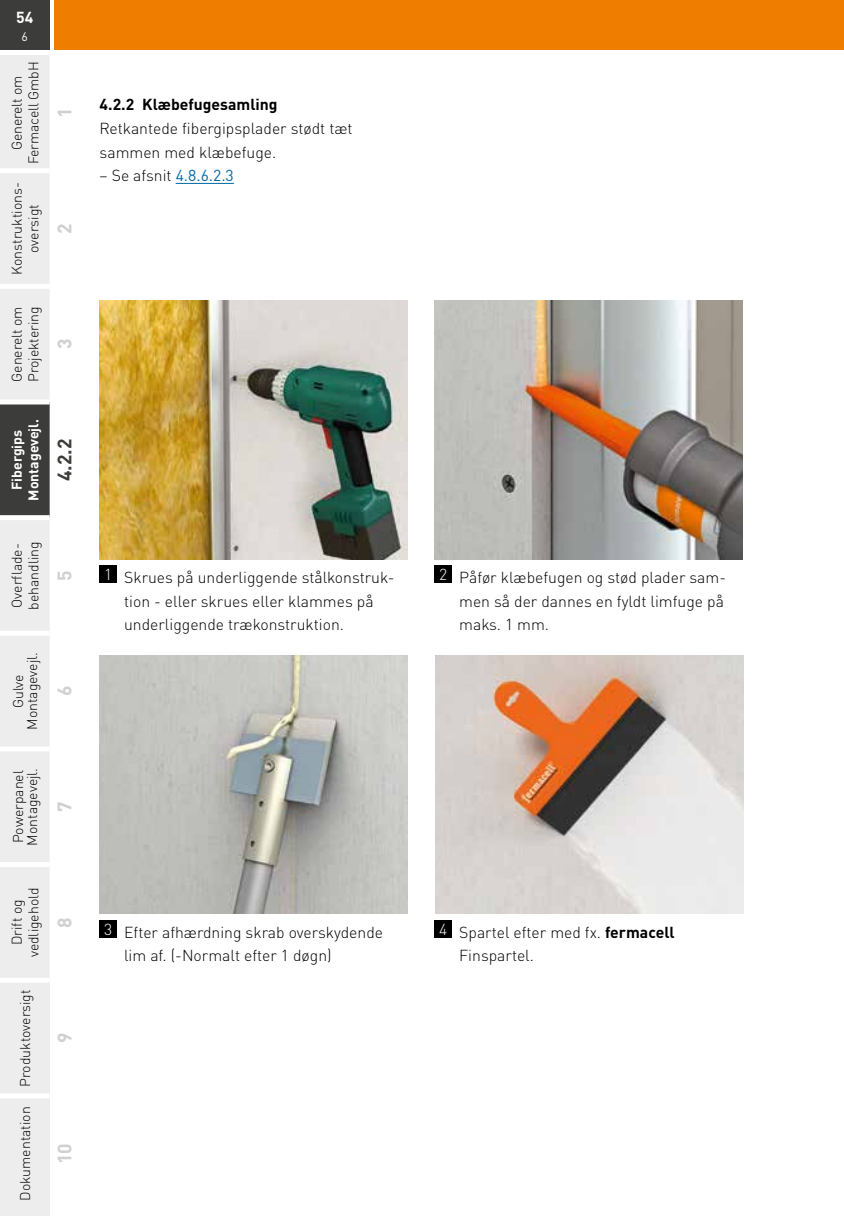
<style>
.page{position:relative;width:844px;height:1216px;background:#fff}
.page>*{position:absolute;margin:0;border:0;box-sizing:border-box;transform-origin:0 0}
.t1{font:700 19.25px "DIN Pro";color:#d0d0d0}
.t2{font:700 19.25px "DIN Pro";color:#3c3c3b}
.t3{font:300 15.75px/23.6px "DIN Pro";color:#000}
.t4{font:700 15.75px "DIN Pro";color:#000}
.t5{font:700 15.75px "DIN Pro";color:#fff}
.t6{font:300 14px/16.8px "DIN Pro";color:#000;text-align:center}
.t7{font:700 14px/16.8px "DIN Pro";color:#fff;text-align:center}
.t8{font:12.25px "DIN Pro";color:#fff}
.s1{font-weight:400;color:#0069a6}
.s2{font-weight:700}
</style>
<div class="page">
<div style="left:0;top:0;width:50px;height:50px;background:#3c3c3b"></div>
<div style="left:55px;top:0;width:788px;height:50px;background:#ef7d00"></div>
<img style="left:100px;top:301px;width:307px;height:258px">
<div style="left:99px;top:565px;width:18px;height:18px;background:#000"></div>
<div style="left:434px;top:565px;width:18px;height:18px;background:#000"></div>
<div style="left:99px;top:920px;width:18px;height:17px;background:#000"></div>
<div style="left:434px;top:920px;width:18px;height:17px;background:#000"></div>
<img style="left:434px;top:301px;width:308px;height:258px">
<img style="left:100px;top:655px;width:307px;height:258px">
<img style="left:435px;top:655px;width:308px;height:258px">
<div style="left:0;top:1209px;width:50px;height:6px;background:#ededed"></div>
<hr style="left:176px;top:183px;width:58px;height:1px;background:#0069a6">
<div style="left:0;top:1095px;width:50px;height:116px;background:#ededed"></div>
<div style="left:0;top:980px;width:50px;height:115px;background:#ededed"></div>
<svg style="left:0;top:55px;width:50px;height:922px;background:#d7d7d7"></svg>
<div style="left:0;top:1093px;width:50px;height:5px;background:#fff"></div>
<div style="left:0;top:977px;width:50px;height:5px;background:#fff"></div>
<div style="left:0;top:862px;width:50px;height:5px;background:#fff"></div>
<div style="left:0;top:746px;width:50px;height:5px;background:#fff"></div>
<div style="left:0;top:630px;width:50px;height:5px;background:#fff"></div>
<div style="left:0;top:515px;width:50px;height:5px;background:#fff"></div>
<div style="left:0;top:399px;width:50px;height:5px;background:#fff"></div>
<div style="left:0;top:284px;width:50px;height:5px;background:#fff"></div>
<div style="left:0;top:168px;width:50px;height:5px;background:#fff"></div>
<p class="t5" style="left:16px;top:5px;width:19px">54</p>
<p class="t8" style="left:22px;top:26px;width:8px">6</p>
<p class="t6" style="left:7px;top:164px;width:104px;rotate:-90deg">Generelt om<br>Fermacell GmbH</p>
<p class="t6" style="left:7px;top:275px;width:94px;rotate:-90deg">Konstruktions&shy;oversigt</p>
<p class="t6" style="left:7px;top:382px;width:77px;text-align:left;rotate:-90deg">Generelt om<br>Projektering</p>
<p class="t1" style="left:48px;top:118px;width:12px;rotate:-90deg">1</p>
<p class="t1" style="left:48px;top:234px;width:12px;rotate:-90deg">2</p>
<p class="t1" style="left:48px;top:349px;width:12px;rotate:-90deg">3</p>
<p class="t7" style="left:7px;top:500px;width:83px;rotate:-90deg">Fibergips<br>Montagevejl.</p>
<p class="t2" style="left:48px;top:481px;width:44px;rotate:-90deg">4.2.2</p>
<p class="t6" style="left:7px;top:609px;width:70px;text-align:left;rotate:-90deg">Overflade&shy;behandling</p>
<p class="t1" style="left:48px;top:580px;width:12px;rotate:-90deg">5</p>
<p class="t6" style="left:10px;top:730px;width:79px;line-height:14px;rotate:-90deg">Gulve<br>Montagevejl.</p>
<p class="t6" style="left:10px;top:845px;width:79px;line-height:14px;text-align:left;rotate:-90deg">Powerpanel<br>Montagevejl.</p>
<p class="t1" style="left:48px;top:696px;width:12px;rotate:-90deg">6</p>
<p class="t1" style="left:48px;top:812px;width:12px;rotate:-90deg">7</p>
<p class="t6" style="left:7px;top:957px;width:71px;rotate:-90deg">Drift og vedligehold</p>
<p class="t6" style="left:15px;top:1086px;width:99px;rotate:-90deg">Produktoversigt</p>
<p class="t6" style="left:15px;top:1200px;width:96px;rotate:-90deg">Dokumentation</p>
<p class="t1" style="left:48px;top:927px;width:12px;rotate:-90deg">8</p>
<p class="t1" style="left:48px;top:1043px;width:12px;rotate:-90deg">9</p>
<p class="t1" style="left:48px;top:1164px;width:22px;rotate:-90deg">10</p>
<p class="t4" style="left:100px;top:91px;width:179px">4.2.2 Klæbefugesamling</p>
<p class="t3" style="left:100px;top:115px;width:254px">Retkantede fibergipsplader stødt tæt sammen med klæbefuge.</p>
<p class="t3" style="left:100px;top:162px;width:136px">– Se afsnit <span class="s1">4.8.6.2.3</span></p>
<p class="t3" style="left:124px;top:564px;width:272px;text-indent:-20px"><sup>1</sup> Skrues på underliggende stålkonstruk&shy;tion - eller skrues eller klammes på underliggende trækonstruktion.</p>
<p class="t3" style="left:459px;top:564px;width:268px;text-indent:-20px"><sup>2</sup> Påfør klæbefugen og stød plader sam&shy;men så der dannes en fyldt limfuge på maks. 1 mm.</p>
<p class="t3" style="left:124px;top:918px;width:260px;text-indent:-20px"><sup>3</sup> Efter afhærdning skrab overskydende lim af. (-Normalt efter 1 døgn)</p>
<p class="t3" style="left:459px;top:918px;width:217px;text-indent:-20px"><sup>4</sup> Spartel efter med fx. <span class="s2">fermacell<br></span>Finspartel.</p>
</div>
